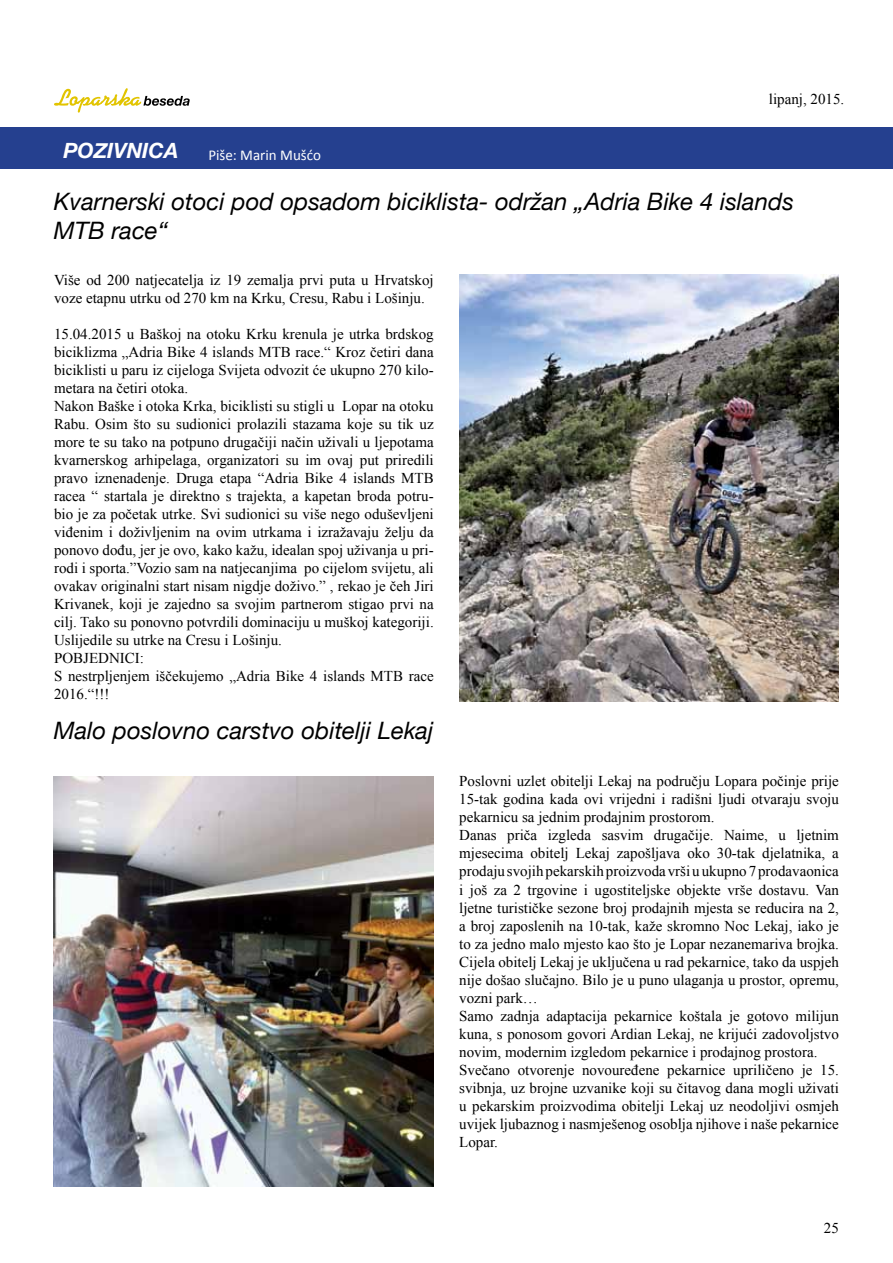
<style>
.page{position:relative;width:893px;height:1263px;background:#fff}
.page>*{position:absolute;margin:0;border:0;box-sizing:border-box;transform-origin:0 0}
.t1{font:italic 24px/28.8px "Helvetica Neue";color:#000}
.t2{font:italic 700 21px "Helvetica Neue";color:#fff}
.t3{font:15px/18px "Times New Roman";color:#000}
.t4{font:15px "Calibri";color:#fff}
</style>
<div class="page">
<svg style="left:54px;top:88px;width:136px;height:25px"></svg>
<div style="left:0;top:128px;width:893px;height:41px;background:#25408f"></div>
<img style="left:459px;top:274px;width:380px;height:428px">
<img style="left:54px;top:776px;width:380px;height:410px">
<h2 class="t2" style="left:63px;top:134px;width:117px">POZIVNICA</h2>
<p class="t4" style="left:208px;top:145px;width:114px">Piše: Marin Mušćo</p>
<p class="t3" style="left:769px;top:90px;width:77px">lipanj, 2015.</p>
<h1 class="t1" style="left:54px;top:186px;width:742px">Kvarnerski otoci pod opsadom biciklista- održan „Adria Bike 4 islands<br>MTB race“</h1>
<p class="t3" style="left:54px;top:270px;width:381px">Više od 200 natjecatelja iz 19 zemalja prvi puta u Hrvatskoj voze etapnu utrku od 270 km na Krku, Cresu, Rabu i Lošinju.</p>
<p class="t3" style="left:54px;top:324px;width:381px">15.04.2015 u Baškoj na otoku Krku krenula je utrka brdskog biciklizma „Adria Bike 4 islands MTB race.“ Kroz četiri dana biciklisti u paru iz cijeloga Svijeta odvozit će ukupno 270 kilo&shy;metara na četiri otoka.<br>Nakon Baške i otoka Krka, biciklisti su stigli u Lopar na otoku Rabu. Osim što su sudionici prolazili stazama koje su tik uz more te su tako na potpuno drugačiji način uživali u ljepotama kvarnerskog arhipelaga, organizatori su im ovaj put priredili pravo iznenadenje. Druga etapa “Adria Bike 4 islands MTB racea “ startala je direktno s trajekta, a kapetan broda potru&shy;bio je za početak utrke. Svi sudionici su više nego oduševljeni viđenim i doživljenim na ovim utrkama i izražavaju želju da ponovo dođu, jer je ovo, kako kažu, idealan spoj uživanja u pri&shy;rodi i sporta.”Vozio sam na natjecanjima po cijelom svijetu, ali ovakav originalni start nisam nigdje doživo.” , rekao je čeh Jiri Krivanek, koji je zajedno sa svojim partnerom stigao prvi na cilj. Tako su ponovno potvrdili dominaciju u muškoj kategoriji.<br>Uslijedile su utrke na Cresu i Lošinju.<br>POBJEDNICI:<br>S nestrpljenjem iščekujemo „Adria Bike 4 islands MTB race 2016.“!!!</p>
<h1 class="t1" style="left:54px;top:714px;width:381px">Malo poslovno carstvo obitelji Lekaj</h1>
<p class="t3" style="left:459px;top:772px;width:381px">Poslovni uzlet obitelji Lekaj na području Lopara počinje prije 15-tak godina kada ovi vrijedni i radišni ljudi otvaraju svoju pekarnicu sa jednim prodajnim prostorom.<br>Danas priča izgleda sasvim drugačije. Naime, u ljetnim mjesecima obitelj Lekaj zapošljava oko 30-tak djelatnika, a prodaju svojih pekarskih proizvoda vrši u ukupno 7 prodavaonica i još za 2 trgovine i ugostiteljske objekte vrše dostavu. Van ljetne turističke sezone broj prodajnih mjesta se reducira na 2, a broj zaposlenih na 10-tak, kaže skromno Noc Lekaj, iako je to za jedno malo mjesto kao što je Lopar nezanemariva brojka.<br>Cijela obitelj Lekaj je uključena u rad pekarnice, tako da uspjeh nije došao slučajno. Bilo je u puno ulaganja u prostor, opremu, vozni park…<br>Samo zadnja adaptacija pekarnice koštala je gotovo milijun kuna, s ponosom govori Ardian Lekaj, ne krijući zadovoljstvo novim, modernim izgledom pekarnice i prodajnog prostora.<br>Svečano otvorenje novouređene pekarnice upriličeno je 15. svibnja, uz brojne uzvanike koji su čitavog dana mogli uživati u pekarskim proizvodima obitelji Lekaj uz neodoljivi osmjeh uvijek ljubaznog i nasmješenog osoblja njihove i naše pekarnice Lopar.</p>
<p class="t3" style="left:824px;top:1219px;width:16px">25</p>
</div>
